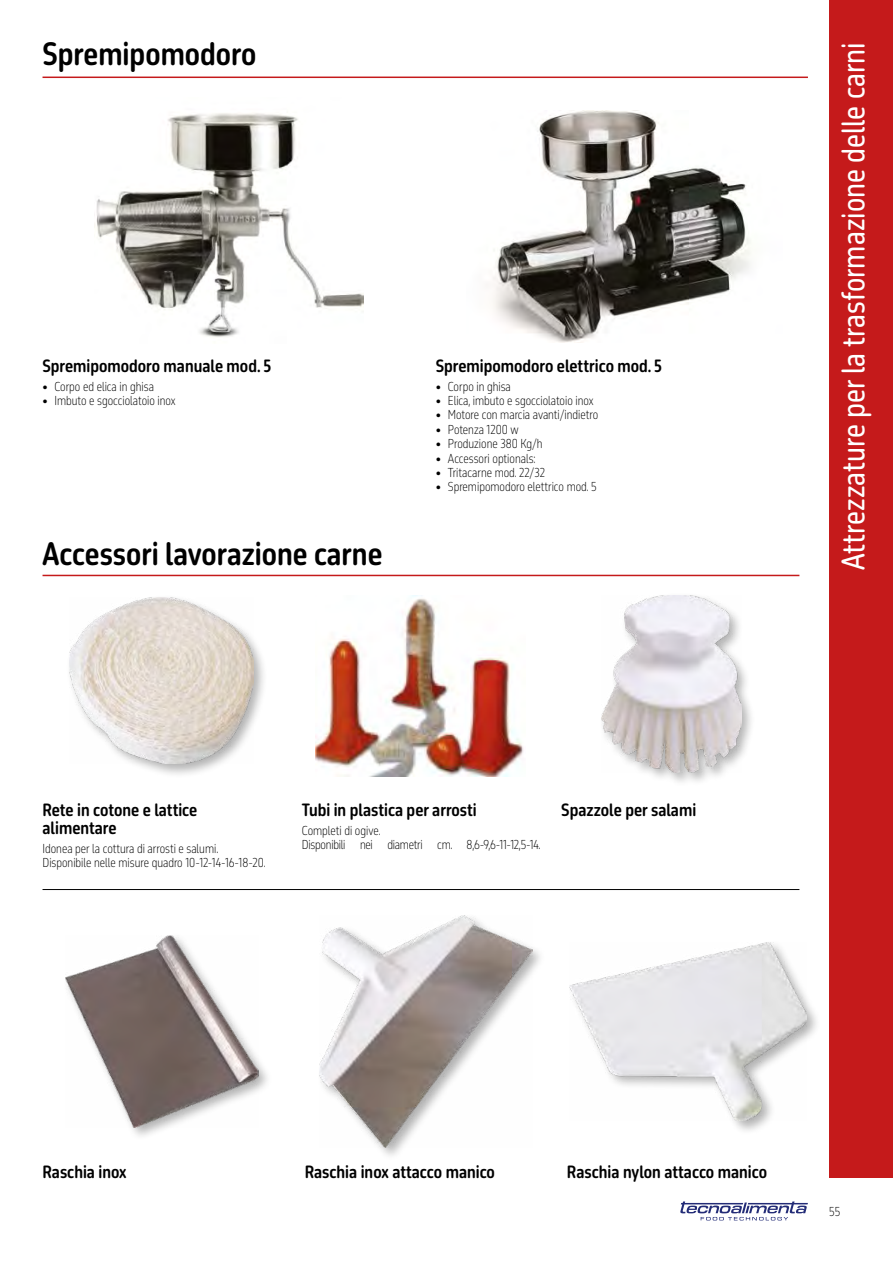
<style>
.page{position:relative;width:893px;height:1263px;background:#fff}
.page>*{position:absolute;margin:0;border:0;box-sizing:border-box;transform-origin:0 0}
.t1{font:30px "October Condensed DL";color:#fff}
.t2{font:700 30px "October Condensed DL";color:#000}
.t3{font:700 16.5px/18px "October Condensed DL";color:#000}
.t4{font:200 12px/14.4px "October Condensed DL";color:#000}
.t5{font:200 12px/14.4px "October Condensed DL";letter-spacing:-.02em;color:#000}
</style>
<div class="page">
<svg style="left:680px;top:1201px;width:128px;height:19px"></svg>
<div style="left:829px;top:0;width:64px;height:1178px;background:#c51a1b"></div>
<hr style="left:43px;top:77px;width:765px;height:1px;background:#c51a1b">
<img style="left:493px;top:111px;width:258px;height:232px">
<img style="left:96px;top:113px;width:267px;height:224px">
<svg style="left:261px;top:196px;width:21px;height:25px"></svg>
<hr style="left:43px;top:575px;width:756px;height:1px;background:#c51a1b">
<div style="left:66px;top:594px;width:202px;height:185px;background:#000;opacity:.3"></div>
<img style="left:69px;top:598px;width:184px;height:165px">
<img style="left:316px;top:595px;width:208px;height:181px">
<div style="left:599px;top:592px;width:157px;height:195px;background:#000;opacity:.3"></div>
<img style="left:601px;top:595px;width:140px;height:178px">
<hr style="left:43px;top:889px;width:756px;height:1px;background:#000">
<img style="left:65px;top:935px;width:193px;height:192px">
<img style="left:320px;top:915px;width:212px;height:232px">
<div style="left:568px;top:940px;width:254px;height:195px;background:#000;opacity:.3"></div>
<img style="left:570px;top:942px;width:237px;height:178px">
<h1 class="t2" style="left:43px;top:35px;width:215px">Spremipomodoro</h1>
<h2 class="t3" style="left:43px;top:357px;width:230px">Spremipomodoro manuale mod. 5</h2>
<p class="t4" style="left:43px;top:379px;width:113px">• Corpo ed elica in ghisa</p>
<p class="t4" style="left:43px;top:393px;width:135px">• Imbuto e sgocciolatoio inox</p>
<h1 class="t2" style="left:43px;top:534px;width:341px">Accessori lavorazione carne</h1>
<h2 class="t3" style="left:436px;top:357px;width:228px">Spremipomodoro elettrico mod. 5</h2>
<p class="t4" style="left:436px;top:379px;width:77px">• Corpo in ghisa</p>
<p class="t4" style="left:436px;top:393px;width:159px">• Elica, imbuto e sgocciolatoio inox</p>
<p class="t4" style="left:436px;top:408px;width:164px">• Motore con marcia avanti/indietro</p>
<p class="t4" style="left:436px;top:422px;width:84px">• Potenza 1200 w</p>
<p class="t4" style="left:436px;top:436px;width:108px">• Produzione 380 Kg/h</p>
<p class="t4" style="left:436px;top:451px;width:101px">• Accessori optionals:</p>
<p class="t4" style="left:436px;top:465px;width:111px">• Tritacarne mod. 22/32</p>
<p class="t4" style="left:436px;top:480px;width:162px">• Spremipomodoro elettrico mod. 5</p>
<h2 class="t3" style="left:43px;top:801px;width:156px">Rete in cotone e lattice alimentare</h2>
<p class="t4" style="left:43px;top:841px;width:225px">Idonea per la cottura di arrosti e salumi.<br>Disponibile nelle misure quadro 10-12-14-16-18-20.</p>
<h2 class="t3" style="left:302px;top:801px;width:176px">Tubi in plastica per arrosti</h2>
<p class="t5" style="left:302px;top:823px;width:240px">Completi di ogive.<br>Disponibili nei diametri cm. 8,6-9,6-11-12,5-14.</p>
<h2 class="t3" style="left:561px;top:801px;width:136px">Spazzole per salami</h2>
<h1 class="t1" style="left:834px;top:570px;width:529px;rotate:-90deg">Attrezzature per la trasformazione delle carni</h1>
<h2 class="t3" style="left:43px;top:1163px;width:86px">Raschia inox</h2>
<h2 class="t3" style="left:305px;top:1163px;width:192px">Raschia inox attacco manico</h2>
<h2 class="t3" style="left:567px;top:1163px;width:202px">Raschia nylon attacco manico</h2>
<p class="t4" style="left:829px;top:1204px;width:12px">55</p>
</div>
